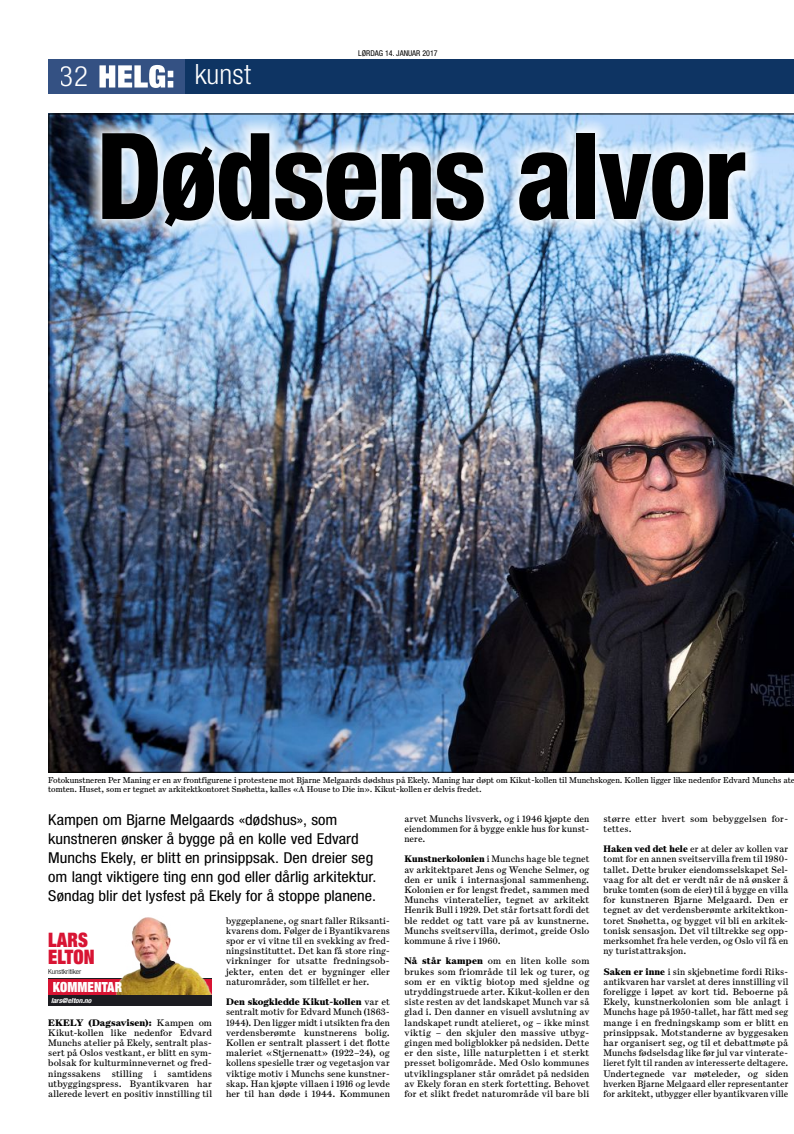
<style>
.page{position:relative;width:794px;height:1134px;background:#fff}
.page>*{position:absolute;margin:0;border:0;box-sizing:border-box;transform-origin:0 0}
.t1{font:800 condensed 120px "Helvetica Neue LT Std";letter-spacing:-.015em;color:#000;scale:.95 1}
.t2{font:300 condensed 28px "Helvetica Neue LT Std";letter-spacing:.01em;color:#fff}
.t3{font:900 condensed 20px/17px "Helvetica Neue LT Std";letter-spacing:.01em;color:#d81433;scale:.92 1}
.t4{font:condensed 15px/19px "Helvetica Neue LT Std";color:#000;scale:1.1 1}
.t5{font:900 condensed 14px "Helvetica Neue LT Std";letter-spacing:.01em;color:#fff;scale:.92 1}
.t6{font:9.5px/10.2px "Escrow Text";letter-spacing:.01em;color:#000;text-align:justify}
.t7{font:8.5px/9px "Escrow Text";color:#000}
.t8{font:condensed 8px "Helvetica Neue LT Std";color:#000}
.t9{font:italic 700 condensed 7px "Helvetica Neue LT Std";letter-spacing:-.01em;color:#fff;scale:1.07 1}
.t10{font:300 condensed 7px "Helvetica Neue LT Std";letter-spacing:-.01em;color:#000;scale:1.1 1}
.s1{font-weight:900}
</style>
<div class="page">
<div style="left:54px;top:59px;width:740px;height:34px;background:#0e3463"></div>
<div style="left:49px;top:59px;width:136px;height:34px;background:#345183"></div>
<svg style="left:99px;top:65px;width:74px;height:23px"></svg>
<img style="left:49px;top:114px;width:745px;height:658px">
<div style="left:83px;top:114px;width:682px;height:132px;background:#fff;opacity:.9"></div>
<svg style="left:88px;top:119px;width:671px;height:122px"></svg>
<div style="left:48px;top:978px;width:164px;height:13px;background:#1c1c21"></div>
<div style="left:48px;top:979px;width:164px;height:18px;background:#d81433"></div>
<img style="left:116px;top:917px;width:96px;height:78px">
<div style="left:48px;top:995px;width:164px;height:10px;background:#1c1c21"></div>
<h2 class="t2" style="left:60px;top:60px;width:29px">32</h2>
<h2 class="t2" style="left:194px;top:58px;width:58px">kunst</h2>
<p class="t8" style="left:358px;top:48px;width:81px">LØRDAG 14. JANUAR 2017</p>
<p class="t1" style="left:96px;top:102px;width:686px">Dødsens alvor</p>
<p class="t7" style="left:48px;top:776px;width:748px">Fotokunstneren Per Maning er en av frontfigurene i protestene mot Bjarne Melgaards dødshus på Ekely. Maning har døpt om Kikut-kollen til Munchskogen. Kollen ligger like nedenfor Edvard Munchs ate tomten. Huset, som er tegnet av arkitektkontoret Snøhetta, kalles «A House to Die in». Kikut-kollen er delvis fredet.</p>
<p class="t4" style="left:48px;top:810px;width:300px">Kampen om Bjarne Melgaards «dødshus», som kunstneren ønsker å bygge på en kolle ved Edvard Munchs Ekely, er blitt en prinsippsak. Den dreier seg om langt viktigere ting enn god eller dårlig arkitektur.<br>Søndag blir det lysfest på Ekely for å stoppe planene.</p>
<p class="t6" style="left:404px;top:813px;width:186px">arvet Munchs livsverk, og i 1946 kjøpte den eiendommen for å bygge enkle hus for kunst&shy;nere.</p>
<p class="t6" style="left:404px;top:854px;width:186px"><span class="s1">Kunstnerkolonien</span> i Munchs hage ble tegnet av arkitektparet Jens og Wenche Selmer, og den er unik i internasjonal sammenheng.<br>Kolonien er for lengst fredet, sammen med Munchs vinteratelier, tegnet av arkitekt Henrik Bull i 1929. Det står fortsatt fordi det ble reddet og tatt vare på av kunstnerne.<br>Munchs sveitservilla, derimot, greide Oslo kommune å rive i 1960.</p>
<p class="t6" style="left:404px;top:956px;width:186px"><span class="s1">Nå står kampen</span> om en liten kolle som brukes som friområde til lek og turer, og som er en viktig biotop med sjeldne og utryddingstruede arter. Kikut-kollen er den siste resten av det landskapet Munch var så glad i. Den danner en visuell avslutning av landskapet rundt atelieret, og – ikke minst viktig – den skjuler den massive utbyg&shy;gingen med boligblokker på nedsiden. Dette er den siste, lille naturpletten i et sterkt presset boligområde. Med Oslo kommunes utviklingsplaner står området på nedsiden av Ekely foran en sterk fortetting. Behovet for et slikt fredet naturområde vil bare bli</p>
<p class="t6" style="left:603px;top:813px;width:186px">større etter hvert som bebyggelsen for&shy;tettes.</p>
<p class="t6" style="left:603px;top:844px;width:186px"><span class="s1">Haken ved det hele</span> er at deler av kollen var tomt for en annen sveitservilla frem til 1980- tallet. Dette bruker eiendomsselskapet Sel&shy;vaag for alt det er verdt når de nå ønsker å bruke tomten (som de eier) til å bygge en villa for kunstneren Bjarne Melgaard. Den er tegnet av det verdensberømte arkitektkon&shy;toret Snøhetta, og bygget vil bli en arkitek&shy;tonisk sensasjon. Det vil tiltrekke seg opp&shy;merksomhet fra hele verden, og Oslo vil få en ny turistattraksjon.</p>
<p class="t6" style="left:603px;top:966px;width:186px"><span class="s1">Saken er inne</span> i sin skjebnetime fordi Riks&shy;antikvaren har varslet at deres innstilling vil foreligge i løpet av kort tid. Beboerne på Ekely, kunstnerkolonien som ble anlagt i Munchs hage på 1950-tallet, har fått med seg mange i en fredningskamp som er blitt en prinsippsak. Motstanderne av byggesaken har organisert seg, og til et debattmøte på Munchs fødselsdag like før jul var vinterate&shy;lieret fylt til randen av interesserte deltagere.<br>Undertegnede var møteleder, og siden hverken Bjarne Melgaard eller representanter for arkitekt, utbygger eller byantikvaren ville</p>
<p class="t6" style="left:226px;top:915px;width:165px">byggeplanene, og snart faller Riksanti&shy;kvarens dom. Følger de i Byantikvarens spor er vi vitne til en svekking av fred&shy;ningsinstituttet. Det kan få store ring&shy;virkninger for utsatte fredningsob&shy;jekter, enten det er bygninger eller naturområder, som tilfellet er her.</p>
<p class="t6" style="left:226px;top:997px;width:165px"><span class="s1">Den skogkledde Kikut-kollen</span> var et sentralt motiv for Edvard Munch (1863- 1944). Den ligger midt i utsikten fra den verdensberømte kunstnerens bolig.<br>Kollen er sentralt plassert i det flotte maleriet «Stjernenatt» (1922–24), og kollens spesielle trær og vegetasjon var viktige motiv i Munchs sene kunstner&shy;skap. Han kjøpte villaen i 1916 og levde her til han døde i 1944. Kommunen</p>
<h3 class="t3" style="left:48px;top:931px;width:52px">LARS<br>ELTON</h3>
<p class="t10" style="left:48px;top:967px;width:31px">Kunstkritiker</p>
<h3 class="t5" style="left:53px;top:978px;width:77px">KOMMENTAR</h3>
<p class="t9" style="left:51px;top:996px;width:39px">lars@elton.no</p>
<p class="t6" style="left:48px;top:1017px;width:165px"><span class="s1">EKELY (Dagsavisen):</span> Kampen om Kikut-kollen like nedenfor Edvard Munchs atelier på Ekely, sentralt plas&shy;sert på Oslos vestkant, er blitt en sym&shy;bolsak for kulturminnevernet og fred&shy;ningssakens stilling i samtidens utbyggingspress. Byantikvaren har allerede levert en positiv innstilling til</p>
</div>
